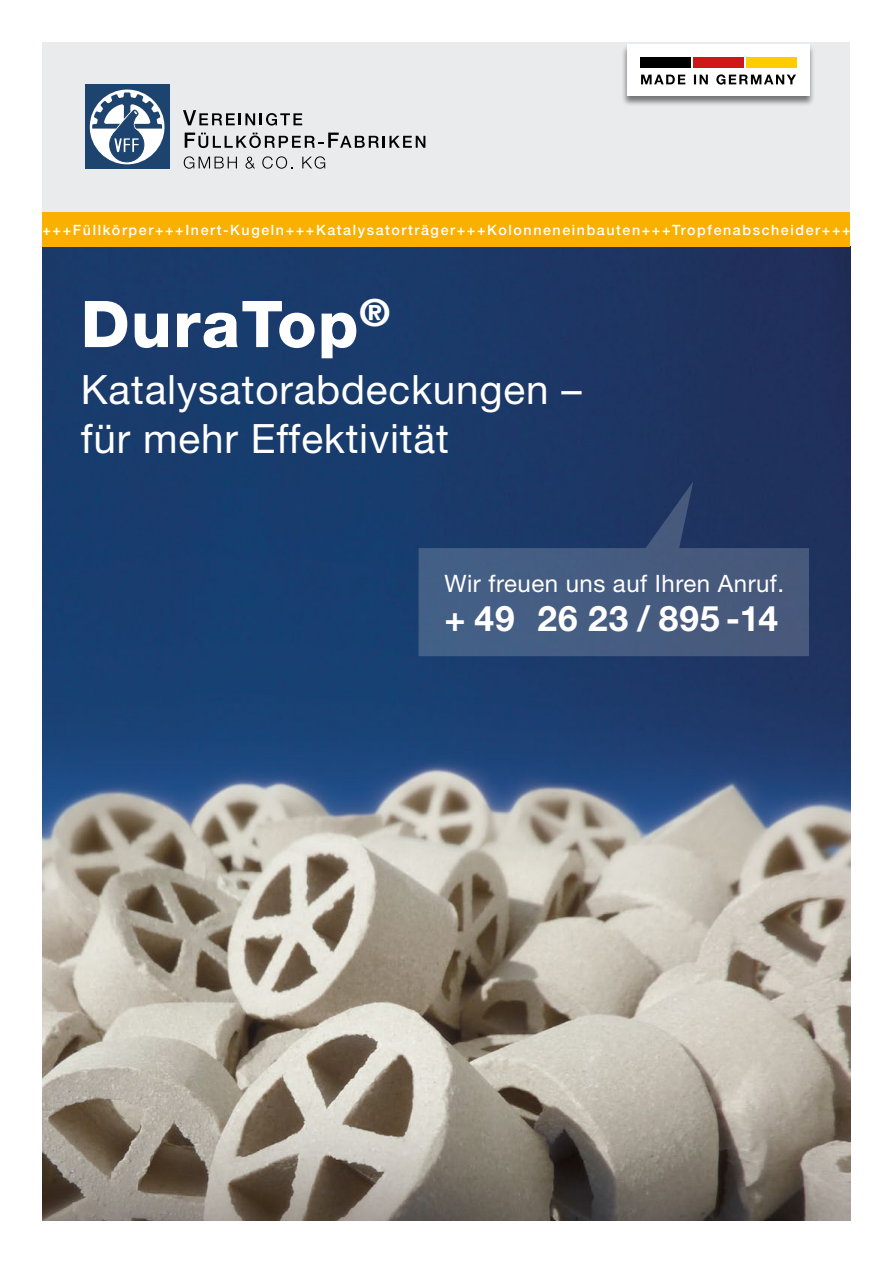
<style>
.page{position:relative;width:893px;height:1263px;background:#fff}
.page>*{position:absolute;margin:0;border:0;box-sizing:border-box;transform-origin:0 0}
.t1{font:800 64.5px "Helvetica Neue";letter-spacing:.02em;color:#fff}
.t2{font:40.5px/49.5px "Helvetica Neue";letter-spacing:.02em;color:#fff}
.t3{font:700 35.25px "Helvetica Neue";letter-spacing:.03em;color:#fff}
.t4{font:24px "Helvetica Neue";letter-spacing:.02em;color:#fff}
.t5{font:500 14.25px "Helvetica Neue";letter-spacing:.11em;color:#fff}
</style>
<div class="page">
<div style="left:43px;top:43px;width:807px;height:176px;background:#e9ebec"></div>
<div style="left:621px;top:44px;width:194px;height:63px;background:#000;opacity:.5"></div>
<div style="left:627px;top:44px;width:183px;height:52px;background:#fff"></div>
<div style="left:640px;top:57px;width:50px;height:11px;background:#000"></div>
<div style="left:693px;top:57px;width:51px;height:11px;background:#cd1719"></div>
<div style="left:747px;top:57px;width:50px;height:11px;background:#fc0"></div>
<svg style="left:641px;top:74px;width:155px;height:11px"></svg>
<svg style="left:184px;top:156px;width:53px;height:13px"></svg>
<svg style="left:245px;top:157px;width:10px;height:12px"></svg>
<svg style="left:262px;top:156px;width:31px;height:13px"></svg>
<svg style="left:302px;top:156px;width:23px;height:13px"></svg>
<svg style="left:185px;top:133px;width:240px;height:15px"></svg>
<svg style="left:183px;top:110px;width:119px;height:16px"></svg>
<div style="left:85px;top:85px;width:84px;height:84px;background:#1d436f"></div>
<svg style="left:90px;top:90px;width:74px;height:74px"></svg>
<div style="left:110px;top:128px;width:34px;height:34px;background:#1d436f;border-radius:50%"></div>
<div style="left:110px;top:128px;width:34px;height:34px;border:1px solid #1d436f;border-radius:50%"></div>
<svg style="left:92px;top:92px;width:70px;height:60px"></svg>
<img style="left:43px;top:247px;width:807px;height:973px">
<svg style="left:419px;top:481px;width:390px;height:175px;background:#364e76"></svg>
<div style="left:43px;top:213px;width:807px;height:34px;background:#f9b000"></div>
<p class="t5" style="left:43px;top:222px;width:810px">+++Füllkörper+++Inert-Kugeln+++Katalysatorträger+++Kolonneneinbauten+++Tropfenabscheider+++</p>
<h1 class="t1" style="left:81px;top:286px;width:311px">DuraTop<sup>®</sup></h1>
<h2 class="t2" style="left:81px;top:364px;width:502px">Katalysatorabdeckungen – für mehr Effektivität</h2>
<h3 class="t4" style="left:444px;top:569px;width:341px">Wir freuen uns auf Ihren Anruf.</h3>
<h3 class="t3" style="left:444px;top:597px;width:335px">+ 49 26 23 / 895 -14</h3>
</div>
